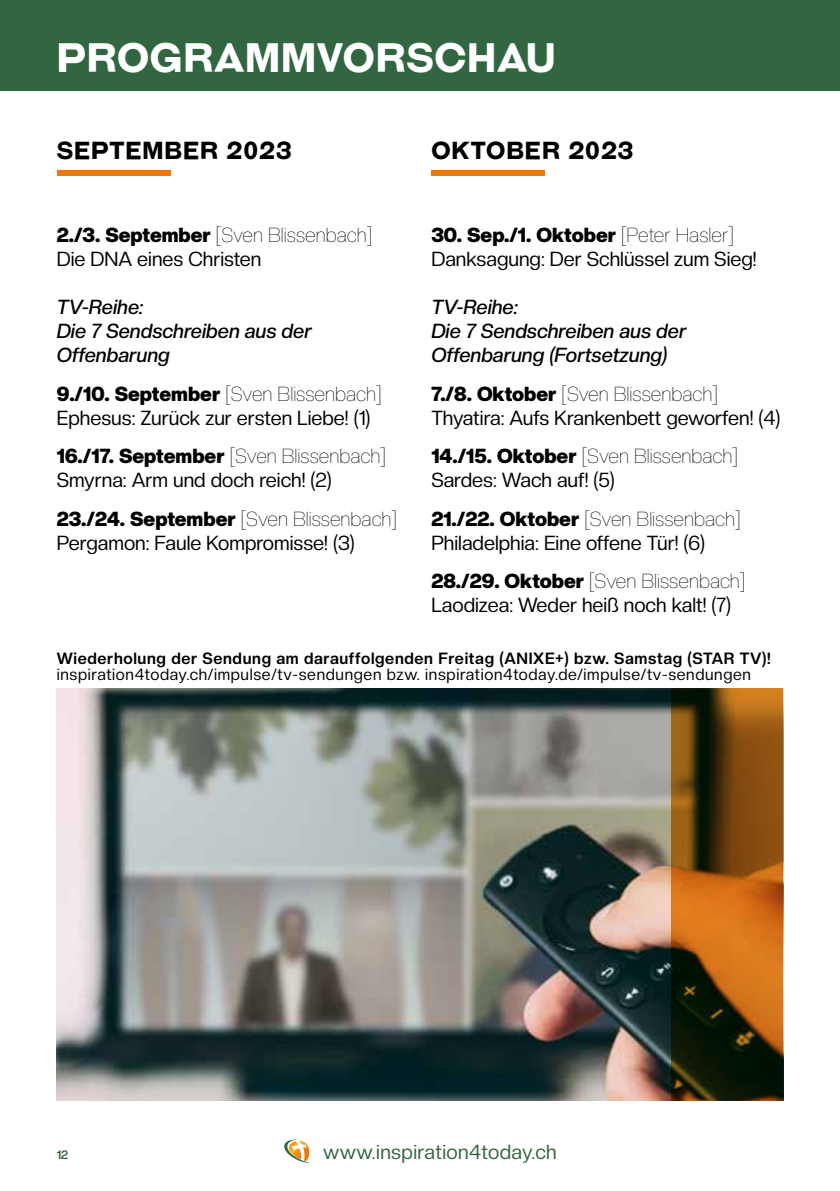
<style>
.page{position:relative;width:840px;height:1191px;background:#fff}
.page>*{position:absolute;margin:0;border:0;box-sizing:border-box;transform-origin:0 0}
.t1{font:700 40px "Galderglynn Titling Rg";letter-spacing:.02em;color:#fff}
.t2{font:700 24px "Galderglynn Titling Rg";letter-spacing:.04em;color:#000}
.t3{font:20px/24px "Creato Display";color:#000}
.t4{font:italic 500 20px/24px "Creato Display";color:#000}
.t5{font:20px "Creato Display";letter-spacing:.02em;color:#326641}
.t6{font:16px "Creato Display";letter-spacing:.04em;color:#000}
.t7{font:700 16px "Creato Display";letter-spacing:.04em;color:#000}
.t8{font:700 12px "Creato Display";color:#326641}
.s1{font-weight:900}
.s2{font-weight:100}
</style>
<div class="page">
<svg style="left:284px;top:1139px;width:26px;height:24px"></svg>
<img style="left:57px;top:688px;width:614px;height:412px">
<div style="left:57px;top:170px;width:113px;height:6px;background:#f37600"></div>
<div style="left:431px;top:170px;width:113px;height:6px;background:#f37600"></div>
<div style="left:0;top:0;width:839px;height:91px;background:#326641"></div>
<svg style="left:671px;top:688px;width:111px;height:412px"></svg>
<h1 class="t1" style="left:57px;top:34px;width:500px">PROGRAMMVORSCHAU</h1>
<p class="t2" style="left:57px;top:136px;width:236px">SEPTEMBER 2023</p>
<p class="t2" style="left:431px;top:136px;width:203px">OKTOBER 2023</p>
<p class="t3" style="left:57px;top:223px;width:317px"><span class="s1">2./3. September</span> <span class="s2">[Sven Blissenbach]<br></span>Die DNA eines Christen</p>
<p class="t4" style="left:57px;top:295px;width:256px">TV-Reihe:<br>Die 7 Sendschreiben aus der<br>Offenbarung</p>
<p class="t3" style="left:57px;top:381px;width:326px"><span class="s1">9./10. September</span> <span class="s2">[Sven Blissenbach]<br></span>Ephesus: Zurück zur ersten Liebe! (1)</p>
<p class="t3" style="left:57px;top:444px;width:330px"><span class="s1">16./17. September</span> <span class="s2">[Sven Blissenbach]<br></span>Smyrna: Arm und doch reich! (2)</p>
<p class="t3" style="left:57px;top:506px;width:341px"><span class="s1">23./24. September</span> <span class="s2">[Sven Blissenbach]<br></span>Pergamon: Faule Kompromisse! (3)</p>
<p class="t3" style="left:431px;top:223px;width:326px"><span class="s1">30. Sep./1. Oktober</span> <span class="s2">[Peter Hasler]<br></span>Danksagung: Der Schlüssel zum Sieg!</p>
<p class="t4" style="left:431px;top:295px;width:256px">TV-Reihe:<br>Die 7 Sendschreiben aus der<br>Offenbarung (Fortsetzung)</p>
<p class="t3" style="left:431px;top:381px;width:350px"><span class="s1">7./8. Oktober</span> <span class="s2">[Sven Blissenbach]<br></span>Thyatira: Aufs Krankenbett geworfen! (4)</p>
<p class="t3" style="left:431px;top:444px;width:308px"><span class="s1">14./15. Oktober</span> <span class="s2">[Sven Blissenbach]<br></span>Sardes: Wach auf! (5)</p>
<p class="t3" style="left:431px;top:506px;width:310px"><span class="s1">21./22. Oktober</span> <span class="s2">[Sven Blissenbach]<br></span>Philadelphia: Eine offene Tür! (6)</p>
<p class="t3" style="left:431px;top:568px;width:315px"><span class="s1">28./29. Oktober</span> <span class="s2">[Sven Blissenbach]<br></span>Laodizea: Weder heiß noch kalt! (7)</p>
<p class="t7" style="left:57px;top:648px;width:715px">Wiederholung der Sendung am darauffolgenden Freitag (ANIXE+) bzw. Samstag (STAR TV)!</p>
<p class="t6" style="left:57px;top:664px;width:695px">inspiration4today.ch/impulse/tv-sendungen bzw. inspiration4today.de/impulse/tv-sendungen</p>
<p class="t8" style="left:57px;top:1147px;width:13px">12</p>
<p class="t5" style="left:323px;top:1139px;width:235px">www.inspiration4today.ch</p>
</div>
